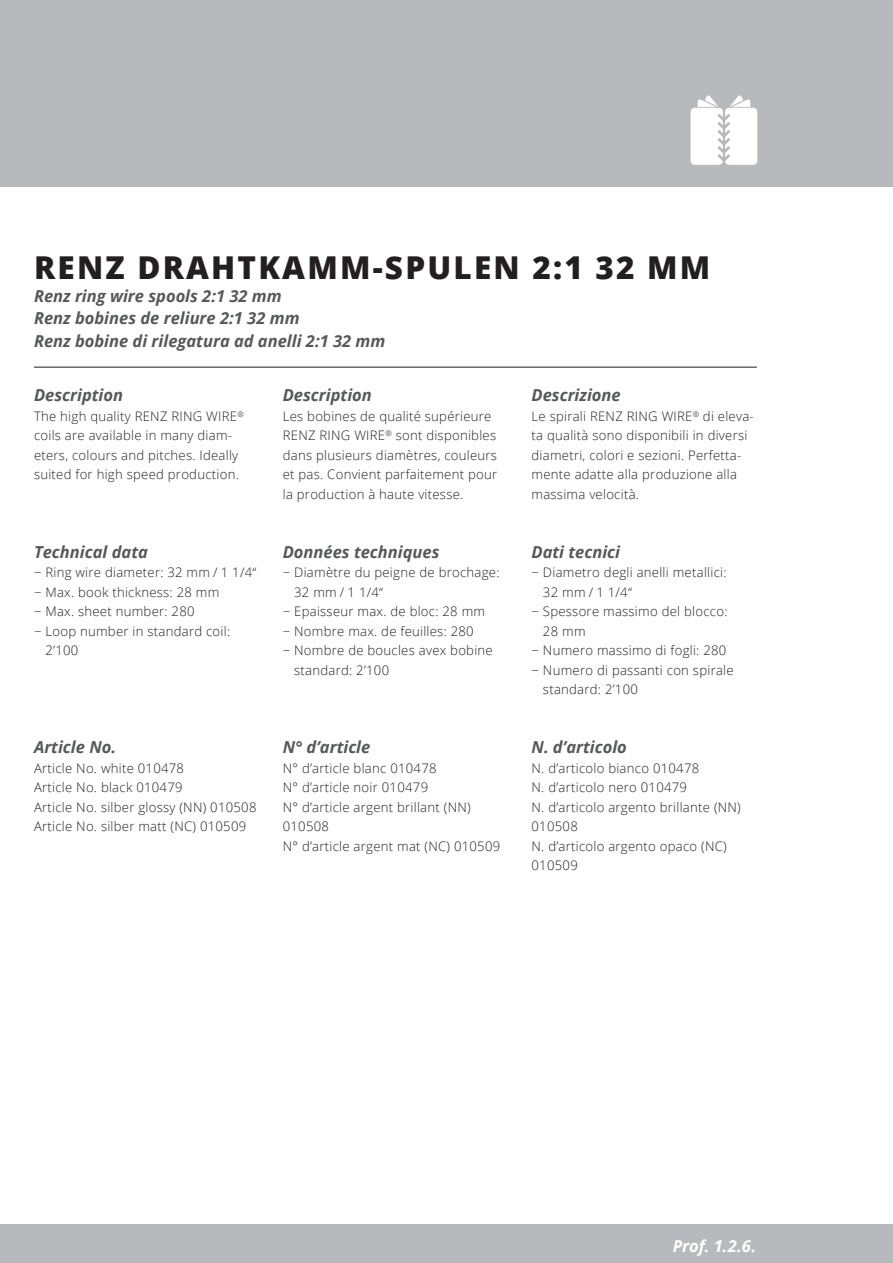
<style>
.page{position:relative;width:893px;height:1263px;background:#fff}
.page>*{position:absolute;margin:0;border:0;box-sizing:border-box;transform-origin:0 0}
._01_Produkttiel{font:800 31.5px "Open Sans";letter-spacing:.07em;color:#231f20}
._02_Übertitel{font:italic 700 16.5px/22.5px "Open Sans";color:#57585a}
._01_Produkttiel-2{font:italic 700 16.5px "Open Sans";color:#fff}
._03_lauftext{font:300 13.2px/19.5px "Open Sans";letter-spacing:.02em;color:#231f20}
</style>
<div class="page">
<div style="left:0;top:1225px;width:893px;height:38px;background:#b8b9bc"></div>
<div style="left:0;top:0;width:893px;height:187px;background:#b8b9bc"></div>
<hr style="left:34px;top:367px;width:723px;height:1px;background:#231f20">
<svg style="left:691px;top:95px;width:66px;height:70px"></svg>
<p class="_01_Produkttiel" style="left:34px;top:244px;width:678px">RENZ DRAHTKAMM-SPULEN 2:1 32 MM</p>
<p class="_02_Übertitel" style="left:34px;top:284px;width:249px">Renz ring wire spools 2:1 32 mm</p>
<p class="_02_Übertitel" style="left:34px;top:307px;width:353px">Renz bobines de reliure 2:1 32 mm<br>Renz bobine di rilegatura ad anelli 2:1 32 mm</p>
<p class="_02_Übertitel" style="left:34px;top:384px;width:91px">Description</p>
<p class="_03_lauftext" style="left:34px;top:406px;width:211px">The high quality RENZ RING WIRE<sup>® </sup>coils are available in many diam&shy;eters, colours and pitches. Ideally suited for high speed production.</p>
<p class="_02_Übertitel" style="left:283px;top:384px;width:91px">Description</p>
<p class="_03_lauftext" style="left:283px;top:406px;width:216px">Les bobines de qualité supérieure RENZ RING WIRE<sup>®</sup> sont disponibles dans plusieurs diamètres, couleurs et pas. Convient parfaitement pour la production à haute vitesse.</p>
<p class="_02_Übertitel" style="left:531px;top:384px;width:91px">Descrizione</p>
<p class="_03_lauftext" style="left:531px;top:406px;width:224px">Le spirali RENZ RING WIRE<sup>®</sup> di eleva&shy;ta qualità sono disponibili in diversi diametri, colori e sezioni. Perfetta&shy;mente adatte alla produzione alla massima velocità.</p>
<p class="_02_Übertitel" style="left:34px;top:540px;width:115px">Technical data</p>
<p class="_03_lauftext" style="left:34px;top:562px;width:224px">− Ring wire diameter: 32 mm / 1 1/4“</p>
<p class="_03_lauftext" style="left:34px;top:582px;width:187px">− Max. book thickness: 28 mm</p>
<p class="_03_lauftext" style="left:34px;top:601px;width:162px">− Max. sheet number: 280</p>
<p class="_03_lauftext" style="left:45px;top:621px;width:186px;text-indent:-11px">− Loop number in standard coil:<br>2’100</p>
<p class="_02_Übertitel" style="left:34px;top:735px;width:84px">Article No.</p>
<p class="_03_lauftext" style="left:34px;top:758px;width:152px">Article No. white 010478</p>
<p class="_03_lauftext" style="left:34px;top:777px;width:150px">Article No. black 010479</p>
<p class="_03_lauftext" style="left:34px;top:797px;width:224px">Article No. silber glossy (NN) 010508</p>
<p class="_03_lauftext" style="left:34px;top:816px;width:214px">Article No. silber matt (NC) 010509</p>
<p class="_02_Übertitel" style="left:283px;top:540px;width:158px">Données techniques</p>
<p class="_03_lauftext" style="left:294px;top:562px;width:207px;text-indent:-11px">− Diamètre du peigne de brochage:<br>32 mm / 1 1/4“</p>
<p class="_03_lauftext" style="left:283px;top:601px;width:204px">− Epaisseur max. de bloc: 28 mm</p>
<p class="_03_lauftext" style="left:283px;top:621px;width:192px">− Nombre max. de feuilles: 280</p>
<p class="_03_lauftext" style="left:294px;top:640px;width:200px;text-indent:-11px">− Nombre de boucles avex bobine standard: 2’100</p>
<p class="_02_Übertitel" style="left:283px;top:735px;width:89px">N° d’article</p>
<p class="_03_lauftext" style="left:283px;top:758px;width:155px">N° d’article blanc 010478</p>
<p class="_03_lauftext" style="left:283px;top:777px;width:147px">N° d’article noir 010479</p>
<p class="_03_lauftext" style="left:283px;top:797px;width:189px">N° d’article argent brillant (NN)<br>010508</p>
<p class="_03_lauftext" style="left:283px;top:836px;width:219px">N° d’article argent mat (NC) 010509</p>
<p class="_02_Übertitel" style="left:531px;top:540px;width:90px">Dati tecnici</p>
<p class="_03_lauftext" style="left:543px;top:562px;width:185px;text-indent:-11px">− Diametro degli anelli metallici:<br>32 mm / 1 1/4“</p>
<p class="_03_lauftext" style="left:543px;top:601px;width:186px;text-indent:-11px">− Spessore massimo del blocco:<br>28 mm</p>
<p class="_03_lauftext" style="left:531px;top:640px;width:196px">− Numero massimo di fogli: 280</p>
<p class="_03_lauftext" style="left:543px;top:660px;width:192px;text-indent:-11px">− Numero di passanti con spirale standard: 2’100</p>
<p class="_02_Übertitel" style="left:531px;top:735px;width:97px">N. d’articolo</p>
<p class="_03_lauftext" style="left:531px;top:758px;width:169px">N. d’articolo bianco 010478</p>
<p class="_03_lauftext" style="left:531px;top:777px;width:157px">N. d’articolo nero 010479</p>
<p class="_03_lauftext" style="left:531px;top:797px;width:211px">N. d’articolo argento brillante (NN)<br>010508</p>
<p class="_03_lauftext" style="left:531px;top:836px;width:197px">N. d’articolo argento opaco (NC)<br>010509</p>
<p class="_01_Produkttiel-2" style="left:673px;top:1235px;width:85px">Prof. 1.2.6.</p>
</div>
